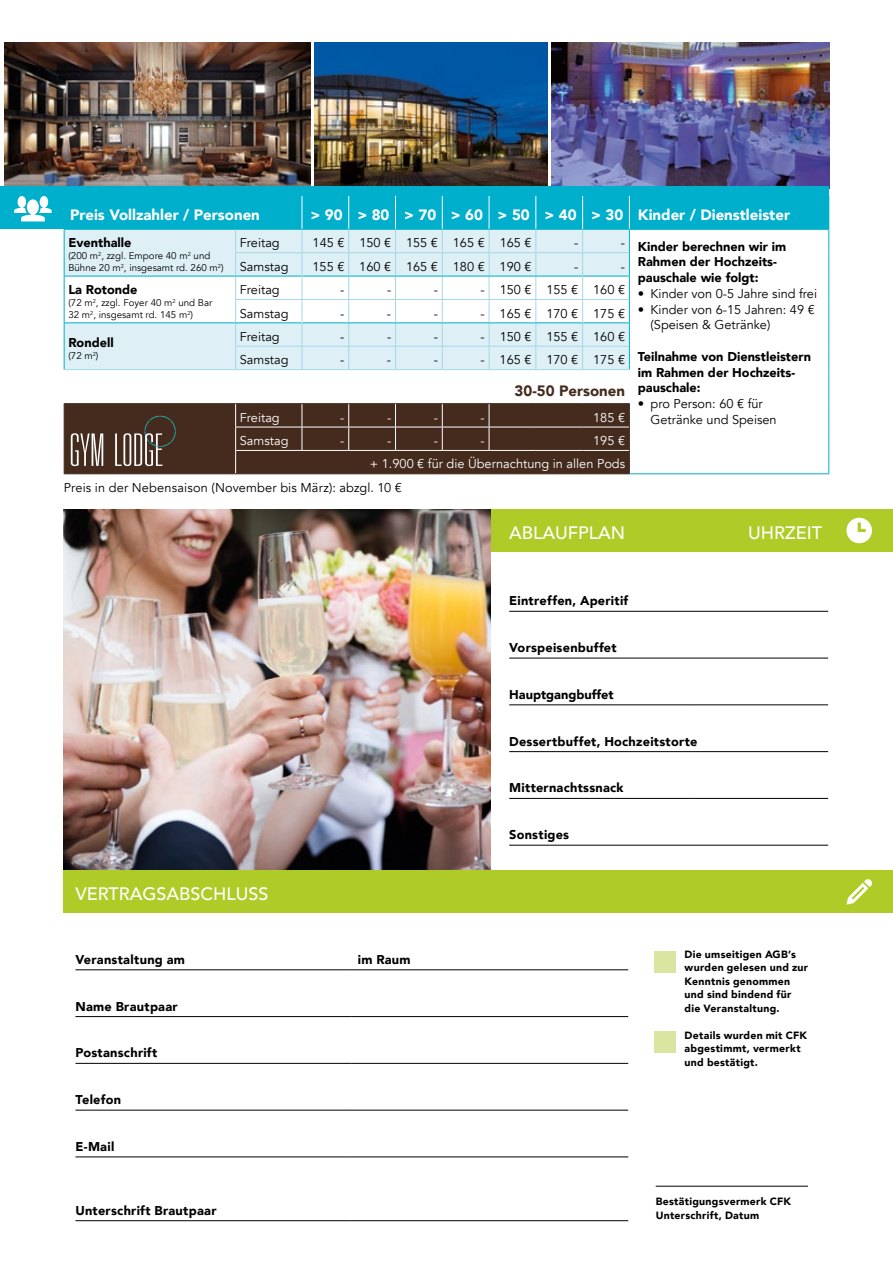
<style>
.page{position:relative;width:893px;height:1263px;background:#fff}
.page>*{position:absolute;margin:0;border:0;box-sizing:border-box;transform-origin:0 0}
.t1{font:500 18px "Avenir";color:#fff}
.t2{font:900 15px "Avenir";color:#fff}
.t3{font:900 15px "Avenir";color:#452b1e}
.t4{font:900 12.75px/15.8px "Avenir";letter-spacing:.015em;color:#000}
.t5{font:12.75px/15.8px "Avenir";color:#000}
.t6{font:12.75px/23.4px "Avenir";color:#fff;text-align:right}
.t7{font:900 10.5px/13.5px "Avenir";letter-spacing:.025em;color:#000}
.t8{font:9.75px/12px "Avenir";color:#000}
</style>
<div class="page">
<div style="left:490px;top:509px;width:403px;height:42px;background:#afcb27"></div>
<img style="left:315px;top:43px;width:232px;height:143px">
<img style="left:4px;top:43px;width:306px;height:143px">
<img style="left:552px;top:43px;width:277px;height:143px">
<img style="left:64px;top:509px;width:426px;height:361px">
<div style="left:64px;top:186px;width:765px;height:43px;background:#00afcb"></div>
<div style="left:64px;top:870px;width:829px;height:43px;background:#afcb27"></div>
<hr style="left:75px;top:969px;width:277px;height:1px;background:#000">
<hr style="left:352px;top:969px;width:276px;height:1px;background:#000">
<hr style="left:75px;top:1016px;width:277px;height:1px;background:#000">
<hr style="left:352px;top:1016px;width:276px;height:1px;background:#000">
<hr style="left:75px;top:1063px;width:277px;height:1px;background:#000">
<hr style="left:352px;top:1063px;width:276px;height:1px;background:#000">
<hr style="left:75px;top:1110px;width:277px;height:1px;background:#000">
<hr style="left:352px;top:1110px;width:276px;height:1px;background:#000">
<hr style="left:75px;top:1156px;width:277px;height:1px;background:#000">
<hr style="left:352px;top:1156px;width:276px;height:1px;background:#000">
<hr style="left:75px;top:1220px;width:277px;height:1px;background:#000">
<hr style="left:352px;top:1220px;width:276px;height:1px;background:#000">
<div style="left:655px;top:951px;width:21px;height:22px;background:#dae5a1"></div>
<div style="left:655px;top:1031px;width:21px;height:21px;background:#dae5a1"></div>
<hr style="left:656px;top:1186px;width:152px;height:1px;background:#000">
<svg style="left:846px;top:879px;width:26px;height:26px"></svg>
<div style="left:0;top:186px;width:64px;height:43px;background:#00afcb"></div>
<svg style="left:14px;top:196px;width:38px;height:25px"></svg>
<hr style="left:509px;top:611px;width:183px;height:1px;background:#000">
<hr style="left:692px;top:611px;width:136px;height:1px;background:#000">
<hr style="left:509px;top:658px;width:183px;height:1px;background:#000">
<hr style="left:692px;top:658px;width:136px;height:1px;background:#000">
<hr style="left:509px;top:704px;width:183px;height:1px;background:#000">
<hr style="left:692px;top:704px;width:136px;height:1px;background:#000">
<hr style="left:509px;top:751px;width:183px;height:1px;background:#000">
<hr style="left:692px;top:751px;width:136px;height:1px;background:#000">
<hr style="left:509px;top:798px;width:183px;height:1px;background:#000">
<hr style="left:692px;top:798px;width:136px;height:1px;background:#000">
<hr style="left:509px;top:845px;width:183px;height:1px;background:#000">
<hr style="left:692px;top:845px;width:136px;height:1px;background:#000">
<svg style="left:846px;top:518px;width:26px;height:25px"></svg>
<hr style="left:828px;top:370px;width:1px;height:34px;background:#00afcb">
<svg style="left:828px;top:404px;width:1px;height:69px"></svg>
<hr style="left:630px;top:473px;width:199px;height:1px;background:#00afcb">
<svg style="left:64px;top:195px;width:765px;height:175px"></svg>
<hr style="left:64px;top:403px;width:172px;height:1px;background:#452b1e">
<hr style="left:236px;top:403px;width:66px;height:1px;background:#452b1e">
<hr style="left:302px;top:403px;width:47px;height:1px;background:#452b1e">
<hr style="left:349px;top:403px;width:46px;height:1px;background:#452b1e">
<hr style="left:395px;top:403px;width:47px;height:1px;background:#452b1e">
<hr style="left:442px;top:403px;width:47px;height:1px;background:#452b1e">
<hr style="left:489px;top:403px;width:47px;height:1px;background:#452b1e">
<hr style="left:536px;top:403px;width:47px;height:1px;background:#452b1e">
<hr style="left:583px;top:403px;width:47px;height:1px;background:#452b1e">
<svg style="left:64px;top:404px;width:566px;height:70px;background:#4e3629"></svg>
<p class="t2" style="left:70px;top:202px;width:191px">Preis Vollzahler / Personen</p>
<p class="t2" style="left:311px;top:202px;width:481px">&gt; 90 &gt; 80 &gt; 70 &gt; 60 &gt; 50 &gt; 40 &gt; 30 Kinder / Dienstleister</p>
<p class="t4" style="left:68px;top:234px;width:65px">Eventhalle</p>
<p class="t8" style="left:68px;top:250px;width:157px">(200 m<sup>2</sup>, zzgl. Empore 40 m<sup>2</sup> und<br>Bühne 20 m<sup>2</sup>, insgesamt rd. 260 m<sup>2</sup>)</p>
<p class="t5" style="left:240px;top:235px;width:41px">Freitag</p>
<p class="t5" style="left:313px;top:235px;width:220px">145 € 150 € 155 € 165 € 165 €</p>
<p class="t5" style="left:574px;top:235px;width:6px">-</p>
<p class="t4" style="left:638px;top:238px;width:150px;text-indent:-17px"><sup>-</sup> Kinder berechnen wir im<br>Rahmen der Hochzeits&shy;pauschale wie folgt:</p>
<p class="t5" style="left:638px;top:286px;width:181px">• Kinder von 0-5 Jahre sind frei</p>
<p class="t5" style="left:651px;top:301px;width:166px;text-indent:-13px">• Kinder von 6-15 Jahren: 49 € (Speisen &amp; Getränke)</p>
<p class="t4" style="left:638px;top:348px;width:175px">Teilnahme von Dienstleistern im Rahmen der Hochzeits&shy;pauschale:</p>
<p class="t5" style="left:651px;top:396px;width:128px;text-indent:-13px">• pro Person: 60 € für<br>Getränke und Speisen</p>
<p class="t5" style="left:240px;top:259px;width:50px">Samstag</p>
<p class="t5" style="left:313px;top:259px;width:220px">155 € 160 € 165 € 180 € 190 €</p>
<p class="t5" style="left:574px;top:259px;width:6px">-</p>
<p class="t5" style="left:621px;top:259px;width:6px">-</p>
<p class="t4" style="left:68px;top:281px;width:71px">La Rotonde</p>
<p class="t8" style="left:68px;top:297px;width:145px">(72 m<sup>2</sup>, zzgl. Foyer 40 m<sup>2</sup> und Bar<br>32 m<sup>2</sup>, insgesamt rd. 145 m<sup>2</sup>)</p>
<p class="t5" style="left:240px;top:282px;width:41px">Freitag</p>
<p class="t5" style="left:340px;top:282px;width:6px">-</p>
<p class="t5" style="left:387px;top:282px;width:6px">-</p>
<p class="t5" style="left:434px;top:282px;width:6px">-</p>
<p class="t5" style="left:481px;top:282px;width:146px">- 150 € 155 € 160 €</p>
<p class="t5" style="left:240px;top:305px;width:50px">Samstag</p>
<p class="t5" style="left:340px;top:305px;width:6px">-</p>
<p class="t5" style="left:387px;top:305px;width:6px">-</p>
<p class="t5" style="left:434px;top:305px;width:6px">-</p>
<p class="t5" style="left:480px;top:305px;width:146px">- 165 € 170 € 175 €</p>
<p class="t5" style="left:240px;top:329px;width:41px">Freitag</p>
<p class="t5" style="left:340px;top:329px;width:6px">-</p>
<p class="t5" style="left:387px;top:329px;width:6px">-</p>
<p class="t5" style="left:434px;top:329px;width:6px">-</p>
<p class="t5" style="left:481px;top:329px;width:146px">- 150 € 155 € 160 €</p>
<p class="t5" style="left:240px;top:352px;width:50px">Samstag</p>
<p class="t5" style="left:340px;top:352px;width:6px">-</p>
<p class="t5" style="left:387px;top:352px;width:6px">-</p>
<p class="t5" style="left:434px;top:352px;width:6px">-</p>
<p class="t5" style="left:480px;top:352px;width:146px">- 165 € 170 € 175 €</p>
<p class="t3" style="left:515px;top:378px;width:112px">30-50 Personen</p>
<p class="t6" style="left:240px;top:406px;width:41px">Freitag</p>
<p class="t6" style="left:340px;top:406px;width:6px">-</p>
<p class="t6" style="left:387px;top:406px;width:6px">-</p>
<p class="t6" style="left:434px;top:406px;width:6px">-</p>
<p class="t6" style="left:481px;top:406px;width:6px">-</p>
<p class="t6" style="left:593px;top:406px;width:33px">185 €</p>
<p class="t6" style="left:240px;top:429px;width:50px">Samstag</p>
<p class="t6" style="left:340px;top:429px;width:6px">-</p>
<p class="t6" style="left:387px;top:429px;width:6px">-</p>
<p class="t6" style="left:434px;top:429px;width:6px">-</p>
<p class="t6" style="left:481px;top:429px;width:6px">-</p>
<p class="t4" style="left:68px;top:334px;width:47px">Rondell</p>
<p class="t8" style="left:68px;top:350px;width:32px">(72 m<sup>2</sup>)</p>
<p class="t6" style="left:370px;top:429px;width:257px">195 €<br>+ 1.900 € für die Übernachtung in allen Pods</p>
<p class="t5" style="left:64px;top:480px;width:340px">Preis in der Nebensaison (November bis März): abzgl. 10 €</p>
<h1 class="t1" style="left:509px;top:517px;width:118px">ABLAUFPLAN</h1>
<h1 class="t1" style="left:748px;top:517px;width:76px">UHRZEIT</h1>
<h1 class="t1" style="left:75px;top:878px;width:195px">VERTRAGSABSCHLUSS</h1>
<p class="t4" style="left:75px;top:951px;width:111px">Veranstaltung am</p>
<p class="t4" style="left:358px;top:951px;width:54px">im Raum</p>
<p class="t4" style="left:75px;top:998px;width:104px">Name Brautpaar</p>
<p class="t4" style="left:75px;top:1045px;width:83px">Postanschrift</p>
<p class="t4" style="left:75px;top:1091px;width:47px">Telefon</p>
<p class="t4" style="left:75px;top:1138px;width:40px">E-Mail</p>
<p class="t4" style="left:75px;top:1202px;width:143px">Unterschrift Brautpaar</p>
<p class="t4" style="left:509px;top:593px;width:121px">Eintreffen, Aperitif</p>
<p class="t4" style="left:509px;top:639px;width:109px">Vorspeisenbuffet</p>
<p class="t4" style="left:509px;top:686px;width:106px">Hauptgangbuffet</p>
<p class="t4" style="left:509px;top:733px;width:190px">Dessertbuffet, Hochzeitstorte</p>
<p class="t4" style="left:509px;top:780px;width:116px">Mitternachtssnack</p>
<p class="t4" style="left:509px;top:826px;width:61px">Sonstiges</p>
<p class="t7" style="left:685px;top:947px;width:125px">Die umseitigen AGB’s wurden gelesen und zur<br>Kenntnis genommen und sind bindend für die Veranstaltung.</p>
<p class="t7" style="left:685px;top:1028px;width:124px">Details wurden mit CFK abgestimmt, vermerkt und bestätigt.</p>
<p class="t7" style="left:656px;top:1194px;width:137px">Bestätigungsvermerk CFK<br>Unterschrift, Datum</p>
</div>
